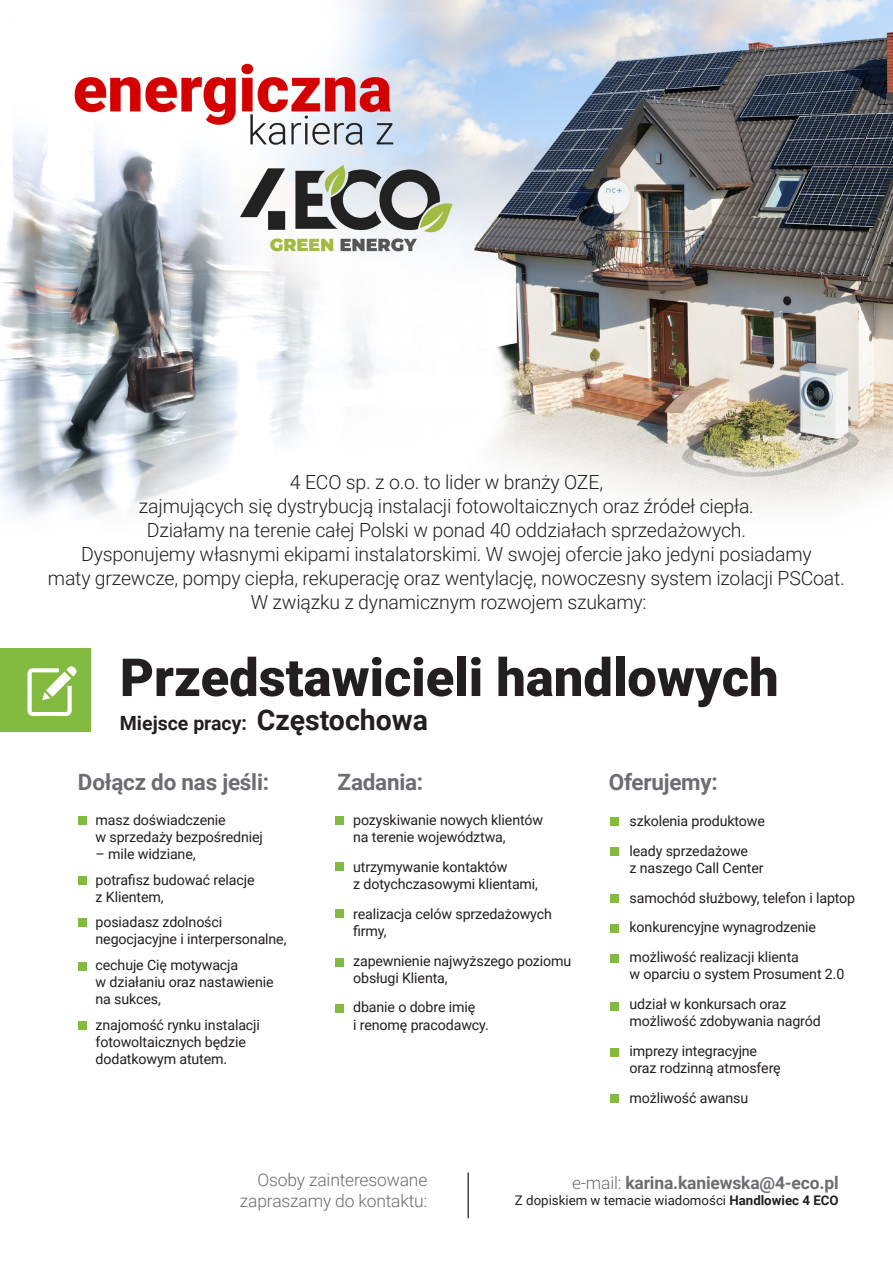
<style>
.page{position:relative;width:893px;height:1263px;background:#fff}
.page>*{position:absolute;margin:0;border:0;box-sizing:border-box;transform-origin:0 0}
.t1{font:900 52.5px "Roboto";color:#231f20}
.t2{font:700 22.5px "Roboto";letter-spacing:-.01em;color:#6c6d70}
.t3{font:300 19.5px/24px "Roboto";letter-spacing:-.01em;color:#231f20;text-align:center}
.t4{font:700 19.5px "Roboto";color:#231f20}
.t5{font:300 17.4px/21px "Roboto";letter-spacing:-.01em;color:#6c6d70;text-align:right}
.t6{font:700 17.4px "Roboto";letter-spacing:-.01em;color:#6c6d70}
.t7{font:14.25px/17.1px "Roboto";letter-spacing:-.01em;color:#231f20}
.t8{font:13.2px "Roboto";color:#231f20}
.s1{font-size:28.5px}
.s2{font-weight:300}
.s3{font-weight:700}
</style>
<div class="page">
<img style="left:0;top:0;width:893px;height:517px">
<div style="left:0;top:648px;width:91px;height:83px;background:#82bb40"></div>
<svg style="left:27px;top:666px;width:50px;height:50px"></svg>
<div style="left:79px;top:817px;width:8px;height:8px;background:#82bb40"></div>
<div style="left:79px;top:1022px;width:8px;height:8px;background:#82bb40"></div>
<div style="left:79px;top:962px;width:8px;height:8px;background:#82bb40"></div>
<div style="left:79px;top:919px;width:8px;height:8px;background:#82bb40"></div>
<div style="left:79px;top:876px;width:8px;height:9px;background:#82bb40"></div>
<div style="left:336px;top:817px;width:8px;height:8px;background:#82bb40"></div>
<div style="left:336px;top:862px;width:8px;height:8px;background:#82bb40"></div>
<div style="left:610px;top:817px;width:8px;height:9px;background:#82bb40"></div>
<div style="left:610px;top:924px;width:8px;height:9px;background:#82bb40"></div>
<div style="left:610px;top:895px;width:8px;height:8px;background:#82bb40"></div>
<div style="left:610px;top:847px;width:8px;height:8px;background:#82bb40"></div>
<div style="left:610px;top:1048px;width:8px;height:9px;background:#82bb40"></div>
<div style="left:610px;top:1002px;width:8px;height:8px;background:#82bb40"></div>
<div style="left:610px;top:1095px;width:8px;height:8px;background:#82bb40"></div>
<div style="left:610px;top:954px;width:8px;height:9px;background:#82bb40"></div>
<div style="left:336px;top:910px;width:8px;height:8px;background:#82bb40"></div>
<div style="left:336px;top:958px;width:8px;height:8px;background:#82bb40"></div>
<div style="left:336px;top:1004px;width:8px;height:9px;background:#82bb40"></div>
<hr style="left:468px;top:1172px;width:1px;height:46px;background:#231f20">
<p class="t3" style="left:48px;top:469px;width:798px">4 ECO sp. z o.o. to lider w branży OZE,<br>zajmujących się dystrybucją instalacji fotowoltaicznych oraz źródeł ciepła.<br>Działamy na terenie całej Polski w ponad 40 oddziałach sprzedażowych.<br>Dysponujemy własnymi ekipami instalatorskimi. W swojej ofercie jako jedyni posiadamy<br>maty grzewcze, pompy ciepła, rekuperację oraz wentylację, nowoczesny system izolacji PSCoat.</p>
<p class="t3" style="left:251px;top:589px;width:397px">W związku z dynamicznym rozwojem szukamy:</p>
<p class="t1" style="left:120px;top:640px;width:660px">Przedstawicieli handlowych</p>
<p class="t4" style="left:120px;top:709px;width:310px">Miejsce pracy: <span class="s1">Częstochowa</span></p>
<p class="t2" style="left:78px;top:766px;width:193px">Dołącz do nas jeśli:</p>
<p class="t2" style="left:338px;top:766px;width:87px">Zadania:</p>
<p class="t2" style="left:609px;top:766px;width:111px">Oferujemy:</p>
<p class="t7" style="left:96px;top:811px;width:169px">masz doświadczenie<br>w sprzedaży bezpośredniej</p>
<p class="t7" style="left:96px;top:845px;width:101px">– mile widziane,</p>
<p class="t7" style="left:96px;top:870px;width:160px">potrafisz budować relacje z Klientem,</p>
<p class="t7" style="left:96px;top:913px;width:192px">posiadasz zdolności negocjacyjne i interpersonalne,</p>
<p class="t7" style="left:96px;top:956px;width:180px">cechuje Cię motywacja<br>w działaniu oraz nastawienie na sukces,</p>
<p class="t7" style="left:96px;top:1016px;width:166px">znajomość rynku instalacji fotowoltaicznych będzie dodatkowym atutem.</p>
<p class="t7" style="left:353px;top:810px;width:191px">pozyskiwanie nowych klientów na terenie województwa,</p>
<p class="t7" style="left:353px;top:857px;width:186px">utrzymywanie kontaktów<br>z dotychczasowymi klientami,</p>
<p class="t7" style="left:353px;top:904px;width:200px">realizacja celów sprzedażowych firmy,</p>
<p class="t7" style="left:353px;top:951px;width:220px">zapewnienie najwyższego poziomu obsługi Klienta,</p>
<p class="t7" style="left:353px;top:998px;width:137px">dbanie o dobre imię<br>i renomę pracodawcy.</p>
<p class="t7" style="left:629px;top:811px;width:137px">szkolenia produktowe</p>
<p class="t7" style="left:629px;top:841px;width:136px">leady sprzedażowe<br>z naszego Call Center</p>
<p class="t7" style="left:629px;top:888px;width:227px">samochód służbowy, telefon i laptop</p>
<p class="t7" style="left:629px;top:918px;width:188px">konkurencyjne wynagrodzenie</p>
<p class="t7" style="left:629px;top:948px;width:216px">możliwość realizacji klienta<br>w oparciu o system Prosument 2.0</p>
<p class="t7" style="left:629px;top:995px;width:193px">udział w konkursach oraz możliwość zdobywania nagród</p>
<p class="t7" style="left:629px;top:1042px;width:153px">imprezy integracyjne oraz rodzinną atmosferę</p>
<p class="t7" style="left:629px;top:1089px;width:120px">możliwość awansu</p>
<p class="t5" style="left:240px;top:1168px;width:189px">Osoby zainteresowane zapraszamy do kontaktu:</p>
<p class="t6" style="left:572px;top:1170px;width:268px"><span class="s2">e-mail:</span> karina.kaniewska@4-eco.pl</p>
<p class="t8" style="left:515px;top:1191px;width:325px">Z dopiskiem w temacie wiadomości <span class="s3">Handlowiec 4 ECO</span></p>
</div>
